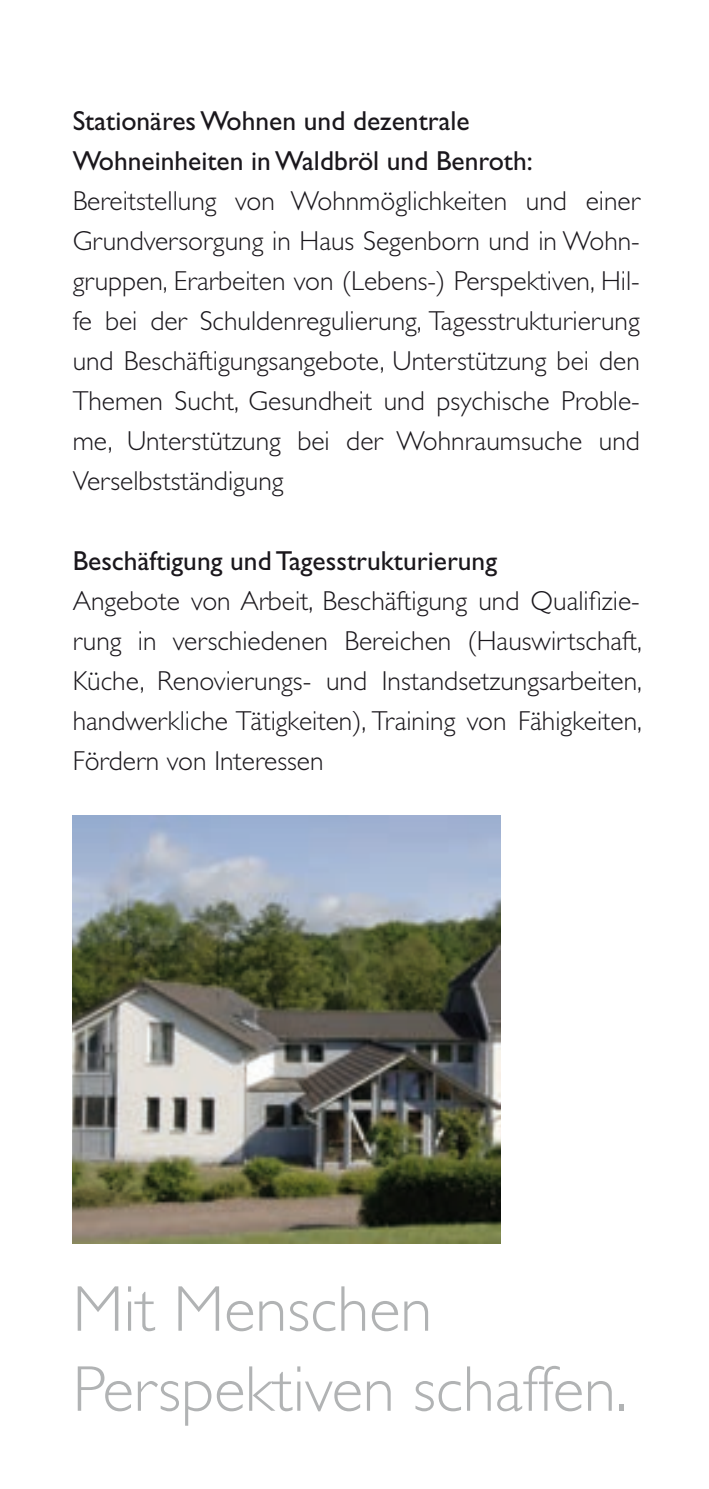
<style>
.page{position:relative;width:709px;height:1489px;background:#fff}
.page>*{position:absolute;margin:0;border:0;box-sizing:border-box;transform-origin:0 0}
.A_Perspektiven{font:300 65px "Gill Sans Std";color:#b1b3b4}
.P_Fließtext{font:300 27.5px/40px "Gill Sans Std";color:#1a171c;text-align:justify}
.P_Fließtext-2{font:27.5px "Gill Sans Std";color:#1a171c}
</style>
<div class="page">
<img style="left:73px;top:815px;width:427px;height:428px">
<p class="P_Fließtext-2" style="left:73px;top:105px;width:398px">Stationäres Wohnen und dezentrale</p>
<p class="P_Fließtext-2" style="left:73px;top:145px;width:461px">Wohneinheiten in Waldbröl und Benroth:</p>
<p class="P_Fließtext" style="left:73px;top:181px;width:568px">Bereitstellung von Wohnmöglichkeiten und einer Grundversorgung in Haus Segenborn und in Wohn&shy;gruppen, Erarbeiten von (Lebens-) Perspektiven, Hil&shy;fe bei der Schuldenregulierung, Tagesstrukturierung und Beschäftigungsangebote, Unterstützung bei den Themen Sucht, Gesundheit und psychische Proble&shy;me, Unterstützung bei der Wohnraumsuche und Verselbstständigung</p>
<p class="P_Fließtext-2" style="left:73px;top:545px;width:426px">Beschäftigung und Tagesstrukturierung</p>
<p class="P_Fließtext" style="left:73px;top:581px;width:571px">Angebote von Arbeit, Beschäftigung und Qualifizie&shy;rung in verschiedenen Bereichen (Hauswirtschaft, Küche, Renovierungs- und Instandsetzungsarbeiten, handwerkliche Tätigkeiten), Training von Fähigkeiten, Fördern von Interessen</p>
<p class="A_Perspektiven" style="left:73px;top:1272px;width:361px">Mit Menschen</p>
<p class="A_Perspektiven" style="left:73px;top:1352px;width:556px">Perspektiven schaffen.</p>
</div>
